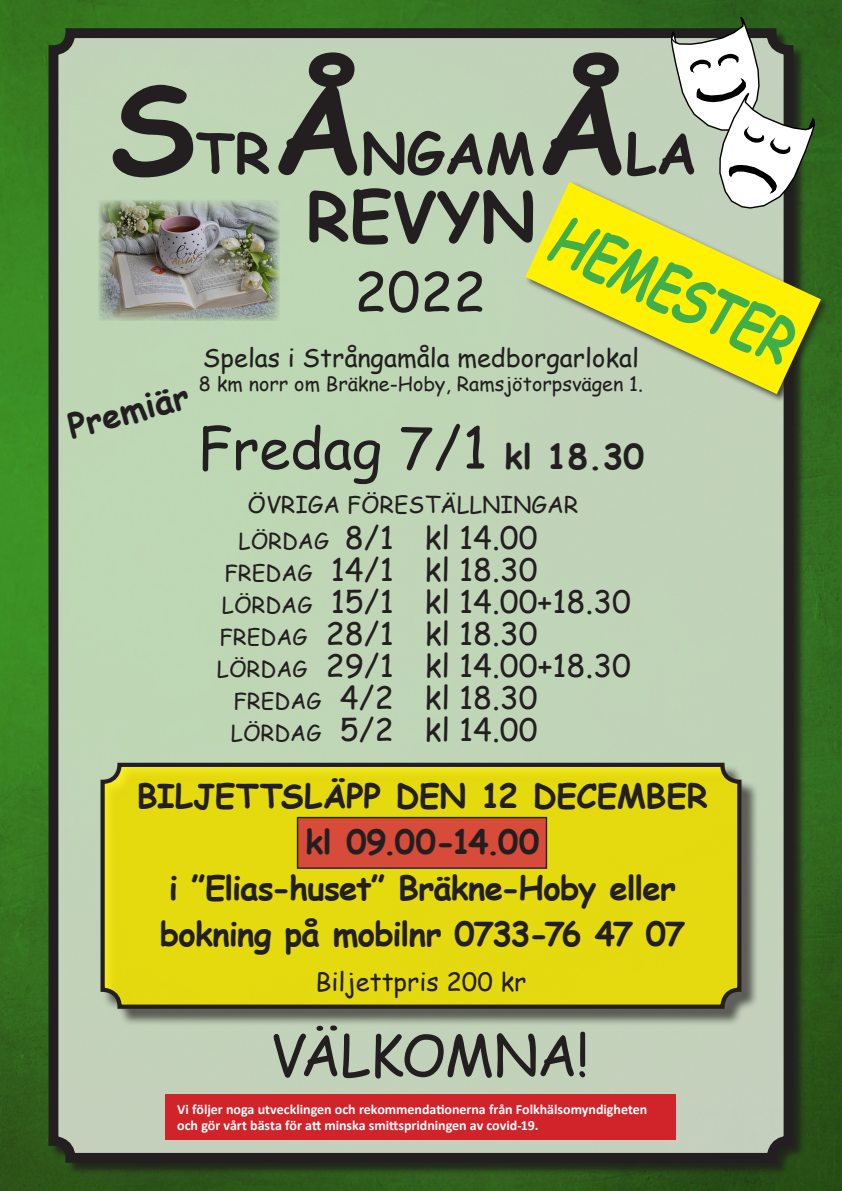
<style>
.page{position:relative;width:842px;height:1191px;background:#fff}
.page>*{position:absolute;margin:0;border:0;box-sizing:border-box;transform-origin:0 0}
.t1{font:700 124.1px "Comic Sans MS";color:#231f20}
.t2{font:700 67.7px "Comic Sans MS";color:#231f20}
.t3{font:italic 700 62.9px "Comic Sans MS";color:#40ae49;scale:.76 1}
.t4{font:56.4px "Comic Sans MS";color:#231f20}
.t5{font:56px "Comic Sans MS";letter-spacing:-.025em;color:#231f20}
.t6{font:700 55.8px "Comic Sans MS";color:#231f20}
.t7{font:54px "Comic Sans MS";color:#231f20}
.t8{font:700 33.8px "Comic Sans MS";color:#231f20}
.t9{font:700 33px "Comic Sans MS";letter-spacing:-.025em;color:#231f20}
.t10{font:700 33px "Comic Sans MS";letter-spacing:-.005em;color:#231f20}
.t11{font:31px "Comic Sans MS";color:#231f20}
.t12{font:25.4px "Comic Sans MS";color:#231f20}
.t13{font:23px "Comic Sans MS";color:#231f20}
.t14{font:19.7px "Comic Sans MS";color:#231f20}
.t15{font:700 14px/16.8px "Calibri";color:#fff}
.s1{font-weight:700;font-size:33.8px}
.s2{font-size:22px}
</style>
<div class="page">
<img style="left:0;top:0;width:842px;height:1191px">
<div style="left:53px;top:33px;width:735px;height:1124px;background:#c0d5b7;border-radius:17px"></div>
<div style="left:49px;top:28px;width:744px;height:1134px;border:10px solid #231f20;border-radius:17px"></div>
<svg style="left:671px;top:17px;width:143px;height:164px"></svg>
<div style="left:103px;top:765px;width:656px;height:261px;background:#231f20;opacity:.75"></div>
<div style="left:103px;top:765px;width:636px;height:241px;background:#e4da0e;border-radius:17px"></div>
<div style="left:100px;top:762px;width:641px;height:246px;border:4px solid #231f20;border-radius:17px"></div>
<div style="left:298px;top:817px;width:248px;height:51px;background:#d64b39"></div>
<div style="left:297px;top:817px;width:250px;height:52px;border:1px solid #231f20"></div>
<div style="left:524px;top:181px;width:306px;height:222px;background:#231f20;opacity:.75"></div>
<svg style="left:525px;top:182px;width:296px;height:212px"></svg>
<img style="left:98px;top:200px;width:181px;height:120px">
<div style="left:166px;top:1094px;width:510px;height:45px;background:#d1232a"></div>
<p class="t1" style="left:110px;top:37px;width:87px">S</p>
<p class="t6" style="left:196px;top:112px;width:76px">TR</p>
<p class="t1" style="left:270px;top:37px;width:92px">Å</p>
<p class="t6" style="left:361px;top:112px;width:175px">NGAM</p>
<p class="t1" style="left:535px;top:37px;width:92px">Å</p>
<p class="t6" style="left:625px;top:112px;width:73px">LA</p>
<p class="t8" style="left:62px;top:403px;width:126px;rotate:-15deg">Premiär</p>
<p class="t2" style="left:306px;top:167px;width:231px">REVYN</p>
<p class="t3" style="left:574px;top:193px;width:343px;rotate:25deg">HEMESTER</p>
<p class="t7" style="left:354px;top:252px;width:133px">2022</p>
<p class="t12" style="left:203px;top:339px;width:438px">Spelas i Strångamåla medborgarlokal</p>
<p class="t14" style="left:199px;top:369px;width:446px">8 km norr om Bräkne-Hoby, Ramsjötorpsvägen 1.</p>
<p class="t4" style="left:198px;top:406px;width:448px">Fredag 7/1 <span class="s1">kl 18.30</span></p>
<p class="t13" style="left:248px;top:487px;width:332px">ÖVRIGA FÖRESTÄLLNINGAR</p>
<p class="t11" style="left:239px;top:515px;width:301px"><span class="s2">LÖRDAG</span> 8/1 kl 14.00</p>
<p class="t11" style="left:224px;top:547px;width:315px"><span class="s2">FREDAG</span> 14/1 kl 18.30</p>
<p class="t11" style="left:222px;top:579px;width:411px"><span class="s2">LÖRDAG</span> 15/1 kl 14.00+18.30</p>
<p class="t11" style="left:220px;top:611px;width:320px"><span class="s2">FREDAG</span> 28/1 kl 18.30</p>
<p class="t11" style="left:217px;top:643px;width:416px"><span class="s2">LÖRDAG</span> 29/1 kl 14.00+18.30</p>
<p class="t11" style="left:233px;top:675px;width:306px"><span class="s2">FREDAG</span> 4/2 kl 18.30</p>
<p class="t11" style="left:231px;top:707px;width:308px"><span class="s2">LÖRDAG</span> 5/2 kl 14.00</p>
<p class="t10" style="left:137px;top:772px;width:572px">BILJETTSLÄPP DEN 12 DECEMBER</p>
<p class="t9" style="left:305px;top:818px;width:235px">kl 09.00-14.00</p>
<p class="t9" style="left:169px;top:864px;width:508px">i ”Elias-huset” Bräkne-Hoby eller</p>
<p class="t9" style="left:160px;top:910px;width:526px">bokning på mobilnr 0733-76 47 07</p>
<p class="t12" style="left:315px;top:962px;width:212px">Biljettpris 200 kr</p>
<p class="t5" style="left:270px;top:1013px;width:321px">VÄLKOMNA!</p>
<p class="t15" style="left:177px;top:1100px;width:472px">Vi följer noga utvecklingen och rekommendationerna från Folkhälsomyndigheten och gör vårt bästa för att minska smittspridningen av covid-19.</p>
</div>
